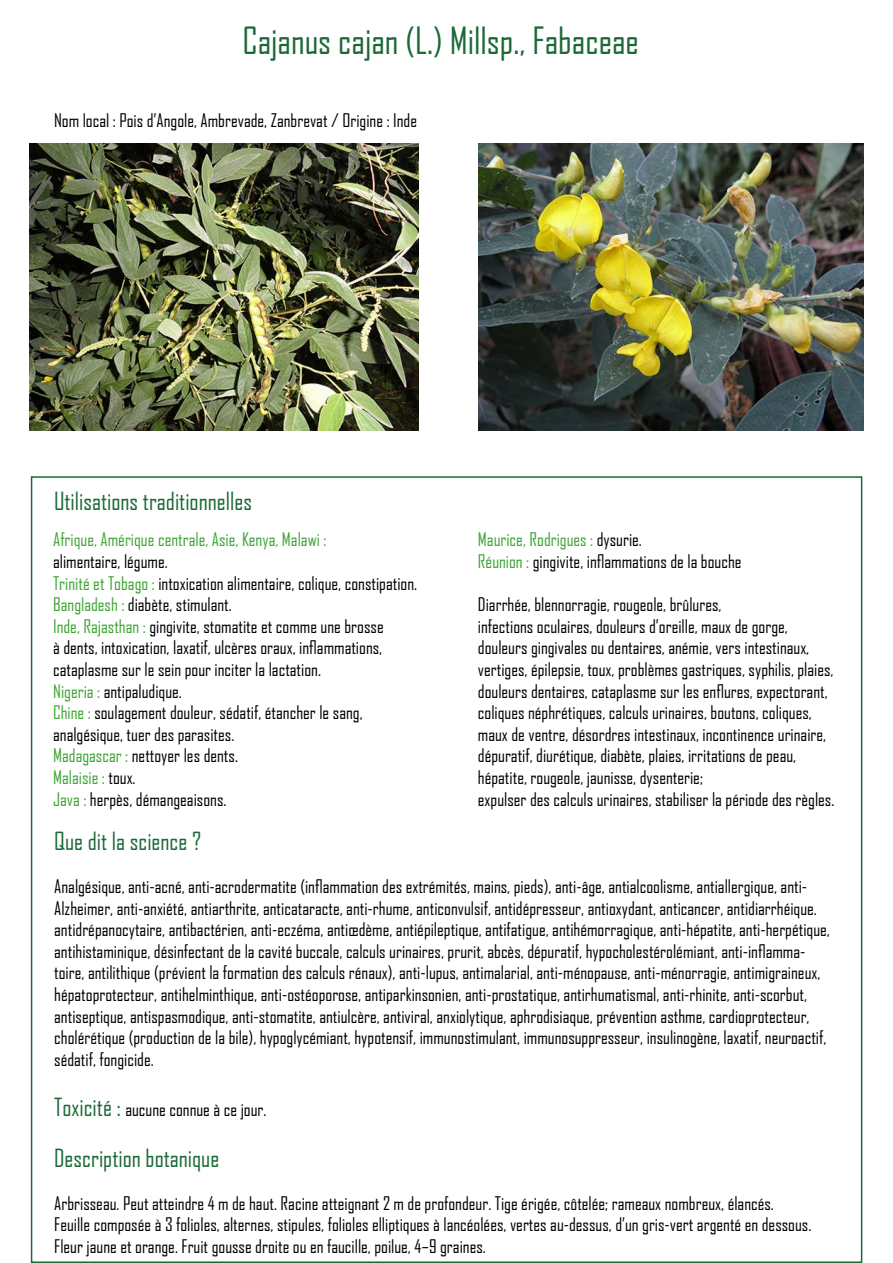
<style>
.page{position:relative;width:893px;height:1263px;background:#fff}
.page>*{position:absolute;margin:0;border:0;box-sizing:border-box;transform-origin:0 0}
.t1{font:36px "Agency FB";color:#1c6937}
.t2{font:24px "Agency FB";color:#1c6937}
.t3{font:18px/21.6px "Agency FB";color:#000}
.t4{font:18px "Agency FB";color:#3fa535}
.s1{color:#3fa535}
.s2{font-size:24px;color:#1c6937}
</style>
<div class="page">
<img style="left:479px;top:143px;width:384px;height:288px">
<img style="left:30px;top:143px;width:389px;height:288px">
<h1 class="t1" style="left:242px;top:19px;width:398px">Cajanus cajan (L.) Millsp., Fabaceae</h1>
<p class="t3" style="left:54px;top:109px;width:365px">Nom local : Pois d’Angole, Ambrevade, Zanbrevat / Origine : Inde</p>
<h2 class="t2" style="left:54px;top:487px;width:199px">Utilisations traditionnelles</h2>
<p class="t4" style="left:53px;top:529px;width:275px">Afrique, Amérique centrale, Asie, Kenya, Malawi :</p>
<p class="t3" style="left:53px;top:550px;width:366px">alimentaire, légume.<br><span class="s1">Trinité et Tobago :</span> intoxication alimentaire, colique, constipation.<br><span class="s1">Bangladesh :</span> diabète, stimulant.<br><span class="s1">Inde, Rajasthan :</span> gingivite, stomatite et comme une brosse<br>à dents, intoxication, laxatif, ulcères oraux, inflammations, cataplasme sur le sein pour inciter la lactation.<br><span class="s1">Nigeria :</span> antipaludique.<br><span class="s1">Chine :</span> soulagement douleur, sédatif, étancher le sang, analgésique, tuer des parasites.<br><span class="s1">Madagascar :</span> nettoyer les dents.<br><span class="s1">Malaisie :</span> toux.<br><span class="s1">Java :</span> herpès, démangeaisons.</p>
<p class="t3" style="left:478px;top:528px;width:265px"><span class="s1">Maurice, Rodrigues :</span> dysurie.<br><span class="s1">Réunion :</span> gingivite, inflammations de la bouche</p>
<p class="t3" style="left:478px;top:593px;width:358px">Diarrhée, blennorragie, rougeole, brûlures,<br>infections oculaires, douleurs d’oreille, maux de gorge, douleurs gingivales ou dentaires, anémie, vers intestinaux, vertiges, épilepsie, toux, problèmes gastriques, syphilis, plaies, douleurs dentaires, cataplasme sur les enflures, expectorant, coliques néphrétiques, calculs urinaires, boutons, coliques, maux de ventre, désordres intestinaux, incontinence urinaire, dépuratif, diurétique, diabète, plaies, irritations de peau, hépatite, rougeole, jaunisse, dysenterie;<br>expulser des calculs urinaires, stabiliser la période des règles.</p>
<h2 class="t2" style="left:54px;top:826px;width:149px">Que dit la science ?</h2>
<p class="t3" style="left:54px;top:875px;width:777px">Analgésique, anti-acné, anti-acrodermatite (inflammation des extrémités, mains, pieds), anti-âge, antialcoolisme, antiallergique, anti-Alzheimer, anti-anxiété, antiarthrite, anticataracte, anti-rhume, anticonvulsif, antidépresseur, antioxydant, anticancer, antidiarrhéique. antidrépanocytaire, antibactérien, anti-eczéma, antiœdème, antiépileptique, antifatigue, antihémorragique, anti-hépatite, anti-herpétique, antihistaminique, désinfectant de la cavité buccale, calculs urinaires, prurit, abcès, dépuratif, hypocholestérolémiant, anti-inflamma&shy;toire, antilithique (prévient la formation des calculs rénaux), anti-lupus, antimalarial, anti-ménopause, anti-ménorragie, antimigraineux, hépatoprotecteur, antihelminthique, anti-ostéoporose, antiparkinsonien, anti-prostatique, antirhumatismal, anti-rhinite, anti-scorbut, antiseptique, antispasmodique, anti-stomatite, antiulcère, antiviral, anxiolytique, aphrodisiaque, prévention asthme, cardioprotecteur, cholérétique (production de la bile), hypoglycémiant, hypotensif, immunostimulant, immunosuppresseur, insulinogène, laxatif, neuroactif, sédatif, fongicide.</p>
<p class="t3" style="left:54px;top:1098px;width:214px"><span class="s2">Toxicité :</span> aucune connue à ce jour.</p>
<h2 class="t2" style="left:54px;top:1143px;width:167px">Description botanique</h2>
<p class="t3" style="left:54px;top:1192px;width:759px">Arbrisseau. Peut atteindre 4 m de haut. Racine atteignant 2 m de profondeur. Tige érigée, côtelée; rameaux nombreux, élancés.<br>Feuille composée à 3 folioles, alternes, stipules, folioles elliptiques à lancéolées, vertes au-dessus, d’un gris-vert argenté en dessous.<br>Fleur jaune et orange. Fruit gousse droite ou en faucille, poilue, 4–9 graines.</p>
</div>
